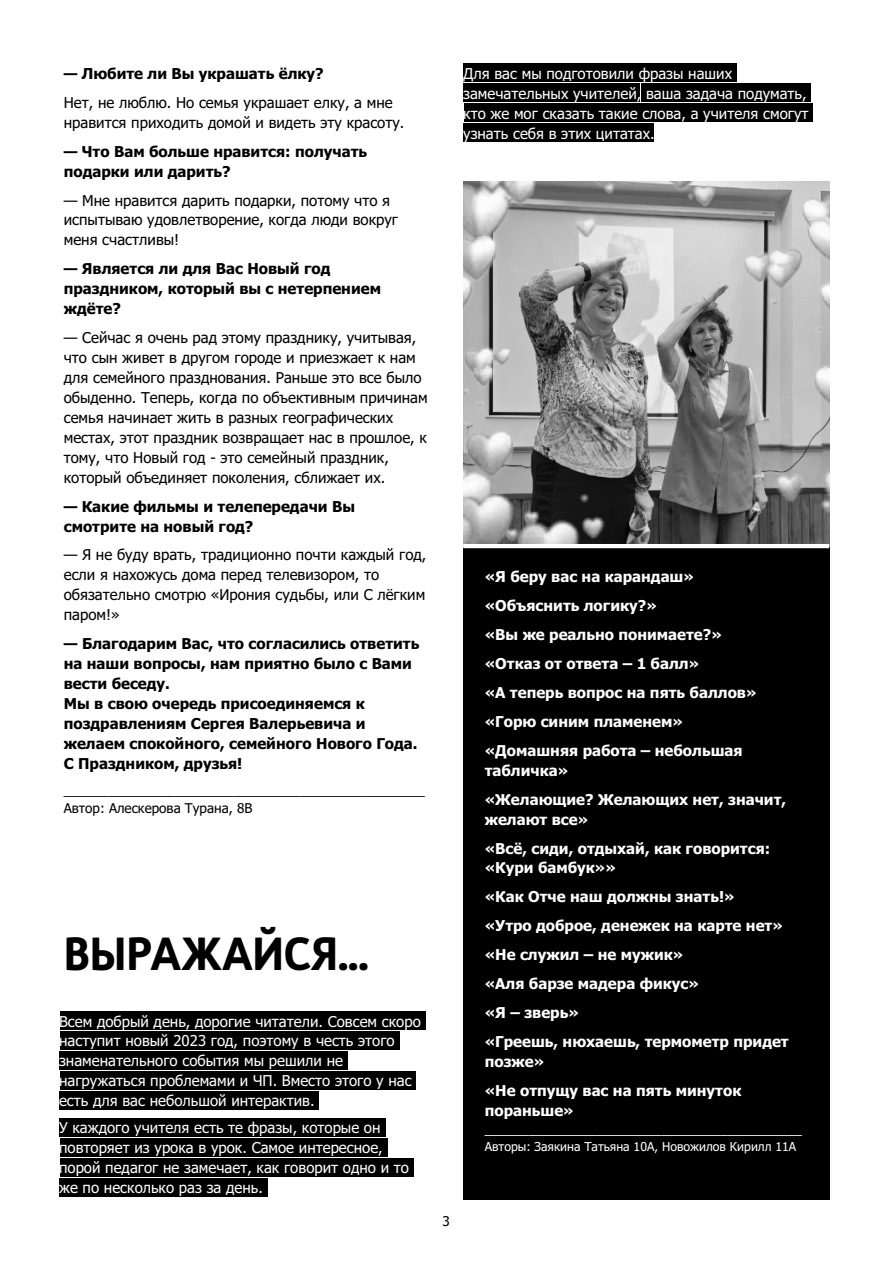
<style>
.page{position:relative;width:893px;height:1263px;background:#fff}
.page>*{position:absolute;margin:0;border:0;box-sizing:border-box;transform-origin:0 0}
.t1{font:900 45px "Bw Quinta Pro";color:#000}
.t2{font:15px/20px "Tahoma";color:#000}
.t3{font:15px/20px "Tahoma";color:#fefefe}
.t4{font:700 15px/29px "Tahoma";color:#fefefe}
.t5{font:700 15px/20px "Tahoma";color:#000}
.t6{font:13.5px/17.9px "Tahoma";color:#000}
.t7{font:13.5px "Tahoma";color:#fefefe}
.t8{font:12.3px "Tahoma";color:#fefefe}
</style>
<div class="page">
<div style="left:463px;top:546px;width:366px;height:653px;background:#000"></div>
<img style="left:463px;top:181px;width:366px;height:363px">
<div style="left:60px;top:1011px;width:365px;height:18px;background:#000"></div>
<div style="left:60px;top:1031px;width:339px;height:18px;background:#000"></div>
<div style="left:59px;top:1051px;width:289px;height:18px;background:#000"></div>
<div style="left:60px;top:1071px;width:193px;height:18px;background:#000"></div>
<div style="left:254px;top:1071px;width:162px;height:18px;background:#000"></div>
<div style="left:59px;top:1091px;width:260px;height:18px;background:#000"></div>
<div style="left:59px;top:1118px;width:326px;height:18px;background:#000"></div>
<div style="left:60px;top:1138px;width:327px;height:18px;background:#000"></div>
<div style="left:60px;top:1158px;width:354px;height:18px;background:#000"></div>
<div style="left:59px;top:1178px;width:209px;height:18px;background:#000"></div>
<div style="left:463px;top:64px;width:274px;height:18px;background:#000"></div>
<div style="left:463px;top:84px;width:105px;height:18px;background:#000"></div>
<div style="left:568px;top:84px;width:72px;height:18px;background:#000"></div>
<div style="left:641px;top:84px;width:170px;height:18px;background:#000"></div>
<div style="left:464px;top:104px;width:349px;height:18px;background:#000"></div>
<div style="left:463px;top:124px;width:190px;height:18px;background:#000"></div>
<hr style="left:463px;top:544px;width:366px;height:4px;background:#fefefe">
<p class="t5" style="left:64px;top:65px;width:261px">— Любите ли Вы украшать ёлку?</p>
<p class="t2" style="left:64px;top:94px;width:342px">Нет, не люблю. Но семья украшает елку, а мне нравится приходить домой и видеть эту красоту.</p>
<p class="t5" style="left:64px;top:143px;width:305px">— Что Вам больше нравится: получать подарки или дарить?</p>
<p class="t2" style="left:64px;top:191px;width:336px">— Мне нравится дарить подарки, потому что я испытываю удовлетворение, когда люди вокруг меня счастливы!</p>
<p class="t5" style="left:64px;top:260px;width:319px">— Является ли для Вас Новый год праздником, который вы с нетерпением ждёте?</p>
<p class="t2" style="left:64px;top:329px;width:365px">— Сейчас я очень рад этому празднику, учитывая, что сын живет в другом городе и приезжает к нам для семейного празднования. Раньше это все было обыденно. Теперь, когда по объективным причинам семья начинает жить в разных географических местах, этот праздник возвращает нас в прошлое, к тому, что Новый год - это семейный праздник, который объединяет поколения, сближает их.</p>
<p class="t5" style="left:64px;top:497px;width:293px">— Какие фильмы и телепередачи Вы смотрите на новый год?</p>
<p class="t2" style="left:64px;top:546px;width:364px">— Я не буду врать, традиционно почти каждый год, если я нахожусь дома перед телевизором, то обязательно смотрю «Ирония судьбы, или С лёгким паром!»</p>
<p class="t5" style="left:64px;top:635px;width:357px">— Благодарим Вас, что согласились ответить на наши вопросы, нам приятно было с Вами вести беседу.<br>Мы в свою очередь присоединяемся к поздравлениям Сергея Валерьевича и желаем спокойного, семейного Нового Года.<br>С Праздником, друзья!</p>
<p class="t6" style="left:64px;top:782px;width:363px">_________________________________________________<br>Автор: Алескерова Турана, 8В</p>
<h1 class="t1" style="left:64px;top:936px;width:307px">ВЫРАЖАЙСЯ...</h1>
<p class="t3" style="left:59px;top:1012px;width:363px">Всем добрый день, дорогие читатели. Совсем скоро наступит новый 2023 год, поэтому в честь этого знаменательного события мы решили не нагружаться проблемами и ЧП. Вместо этого у нас есть для вас небольшой интерактив.</p>
<p class="t3" style="left:59px;top:1119px;width:351px">У каждого учителя есть те фразы, которые он повторяет из урока в урок. Самое интересное, порой педагог не замечает, как говорит одно и то же по несколько раз за день.</p>
<p class="t3" style="left:463px;top:65px;width:347px">Для вас мы подготовили фразы наших замечательных учителей, ваша задача подумать, кто же мог сказать такие слова, а учителя смогут узнать себя в этих цитатах.</p>
<p class="t6" style="left:442px;top:1213px;width:9px">3</p>
<p class="t4" style="left:485px;top:563px;width:273px">«Я беру вас на карандаш» «Объяснить логику?»<br>«Вы же реально понимаете?» «Отказ от ответа – 1 балл»<br>«А теперь вопрос на пять баллов» «Горю синим пламенем» «Домашняя работа – небольшая</p>
<p class="t4" style="left:485px;top:757px;width:303px">табличка»<br>«Желающие? Желающих нет, значит,</p>
<p class="t4" style="left:485px;top:806px;width:287px">желают все»<br>«Всё, сиди, отдыхай, как говорится:</p>
<p class="t4" style="left:485px;top:855px;width:305px">«Кури бамбук»»<br>«Как Отче наш должны знать!»<br>«Утро доброе, денежек на карте нет» «Не служил – не мужик»<br>«Аля барзе мадера фикус»<br>«Я – зверь»<br>«Греешь, нюхаешь, термометр придет</p>
<p class="t4" style="left:485px;top:1048px;width:258px">позже»<br>«Не отпущу вас на пять минуток</p>
<p class="t4" style="left:485px;top:1097px;width:91px">пораньше»</p>
<p class="t7" style="left:485px;top:1124px;width:318px">___________________________________________</p>
<p class="t8" style="left:485px;top:1141px;width:313px">Авторы: Заякина Татьяна 10А, Новожилов Кирилл 11А</p>
</div>
